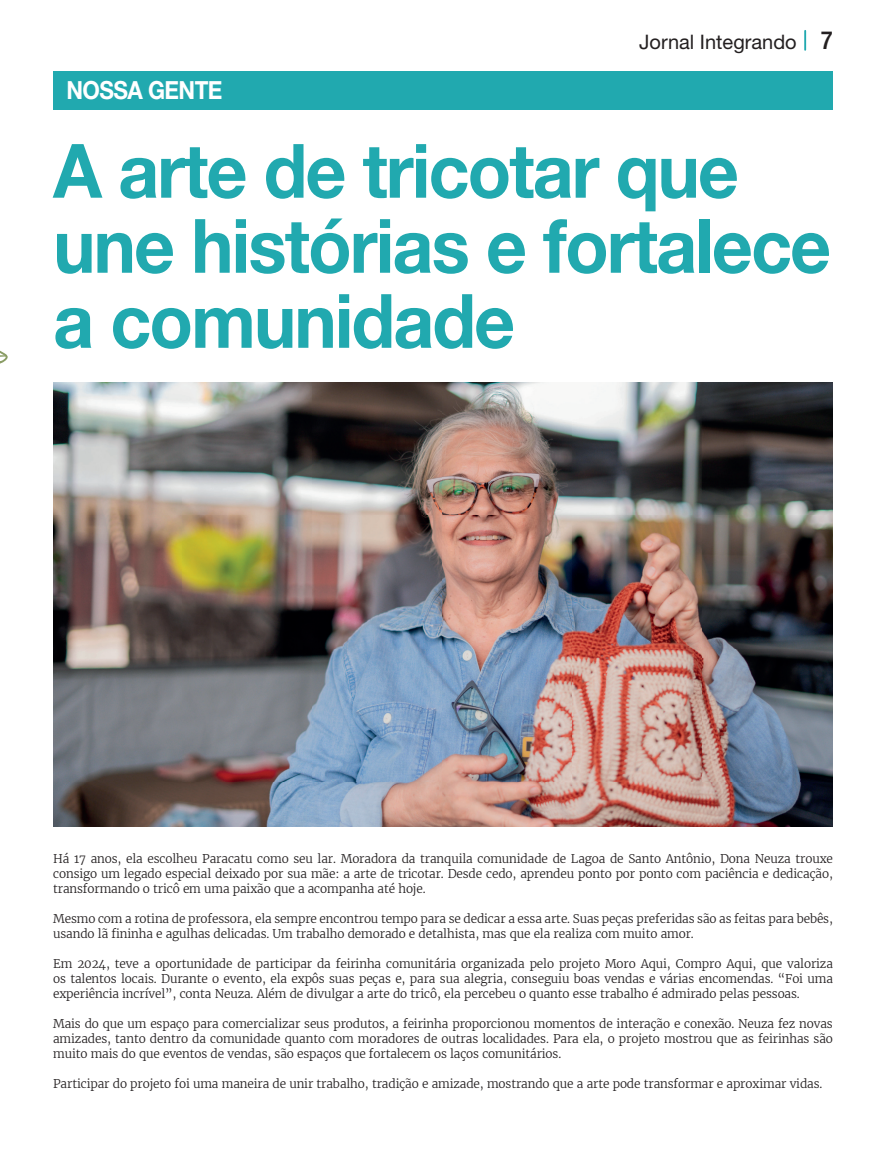
<style>
.page{position:relative;width:886px;height:1170px;background:#fff}
.page>*{position:absolute;margin:0;border:0;box-sizing:border-box;transform-origin:0 0}
.t1{font:700 75px/75px "Helvetica Neue LT Std";letter-spacing:-.025em;color:#21a9af;scale:.95 1}
.t2{font:700 25px "Helvetica Neue LT Std";letter-spacing:-.025em;color:#fff;scale:.9 1}
.t3{font:20px "Helvetica Neue LT Std";color:#231f20}
.t4{font:300 11.88px/15px "Merriweather";letter-spacing:-.01em;color:#231f20;text-align:justify}
.s1{font-weight:500;font-stretch:condensed;font-size:25px}
</style>
<div class="page">
<svg style="left:804px;top:31px;width:2px;height:19px"></svg>
<div style="left:53px;top:71px;width:780px;height:39px;background:#21a9af"></div>
<svg style="left:0;top:350px;width:8px;height:14px"></svg>
<img style="left:53px;top:383px;width:780px;height:443px">
<h2 class="t2" style="left:66px;top:74px;width:175px">NOSSA GENTE</h2>
<h3 class="t3" style="left:639px;top:30px;width:195px">Jornal Integrando <span class="s1">7</span></h3>
<h1 class="t1" style="left:53px;top:132px;width:820px">A arte de tricotar que une histórias e fortalece a comunidade</h1>
<p class="t4" style="left:53px;top:851px;width:781px">Há 17 anos, ela escolheu Paracatu como seu lar. Moradora da tranquila comunidade de Lagoa de Santo Antônio, Dona Neuza trouxe consigo um legado especial deixado por sua mãe: a arte de tricotar. Desde cedo, aprendeu ponto por ponto com paciência e dedicação, transformando o tricô em uma paixão que a acompanha até hoje.</p>
<p class="t4" style="left:53px;top:911px;width:781px">Mesmo com a rotina de professora, ela sempre encontrou tempo para se dedicar a essa arte. Suas peças preferidas são as feitas para bebês, usando lã fininha e agulhas delicadas. Um trabalho demorado e detalhista, mas que ela realiza com muito amor.</p>
<p class="t4" style="left:53px;top:956px;width:781px">Em 2024, teve a oportunidade de participar da feirinha comunitária organizada pelo projeto Moro Aqui, Compro Aqui, que valoriza os talentos locais. Durante o evento, ela expôs suas peças e, para sua alegria, conseguiu boas vendas e várias encomendas. “Foi uma experiência incrível”, conta Neuza. Além de divulgar a arte do tricô, ela percebeu o quanto esse trabalho é admirado pelas pessoas.</p>
<p class="t4" style="left:53px;top:1016px;width:781px">Mais do que um espaço para comercializar seus produtos, a feirinha proporcionou momentos de interação e conexão. Neuza fez novas amizades, tanto dentro da comunidade quanto com moradores de outras localidades. Para ela, o projeto mostrou que as feirinhas são muito mais do que eventos de vendas, são espaços que fortalecem os laços comunitários.</p>
<p class="t4" style="left:53px;top:1076px;width:771px">Participar do projeto foi uma maneira de unir trabalho, tradição e amizade, mostrando que a arte pode transformar e aproximar vidas.</p>
</div>
